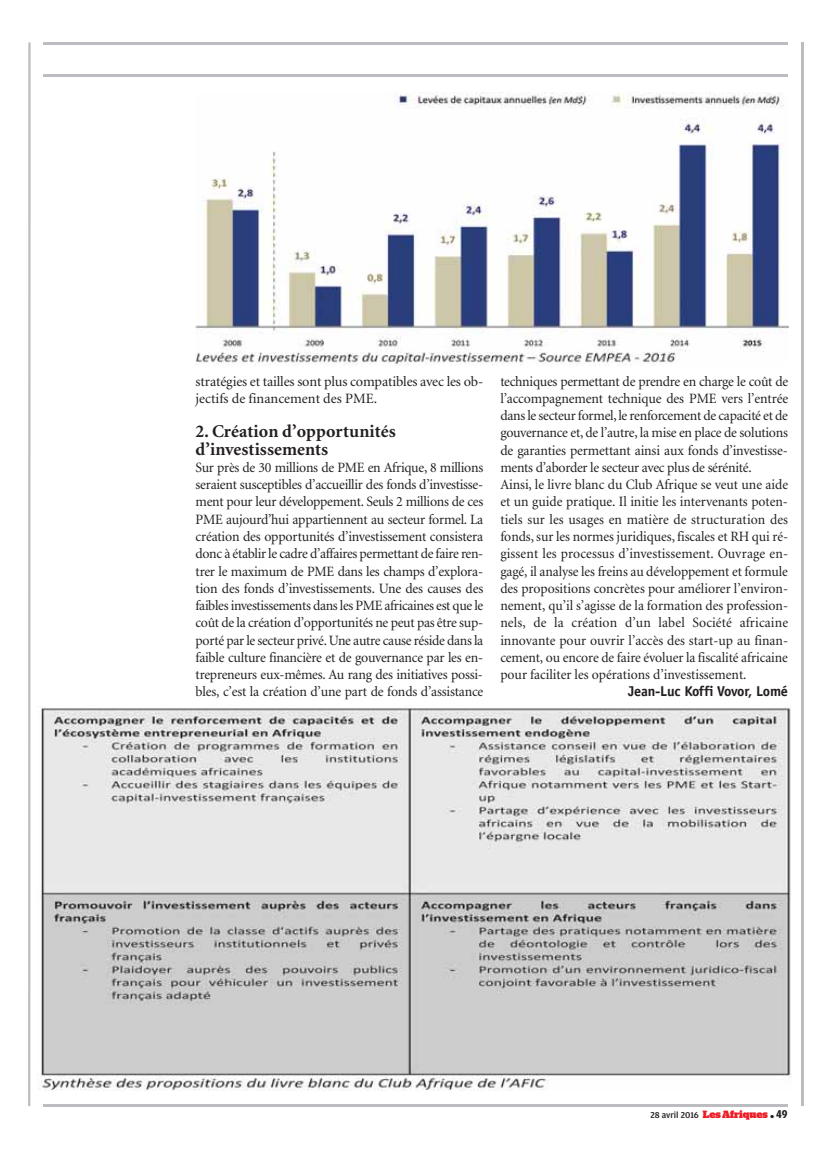
<style>
.page{position:relative;width:830px;height:1149px;background:#fff}
.page>*{position:absolute;margin:0;border:0;box-sizing:border-box;transform-origin:0 0}
.t1{font:700 18px/17.2px "Minion";letter-spacing:.005em;color:#231f20}
.t2{font:14.25px/17.2px "Minion";letter-spacing:-.005em;color:#231f20}
.t3{font:700 14.25px "Officina Sans";letter-spacing:-.015em;color:#231f20}
.t4{font:500 9px "Amplitude";color:#231f20}
.s1{font-family:"Stag";font-weight:900;font-size:10.5px;color:#ed1c24}
.s2{font-family:"Stag";font-weight:900;font-size:15px}
.s3{font-family:"Amplitude Cond";font-weight:700;font-size:12px}
</style>
<div class="page">
<hr style="left:43px;top:1103px;width:744px;height:2px;background:#bbbdc0">
<hr style="left:28px;top:42px;width:3px;height:1063px;background:#bbbdc0">
<hr style="left:800px;top:42px;width:2px;height:1063px;background:#bbbdc0">
<img style="left:37px;top:707px;width:754px;height:383px">
<img style="left:195px;top:92px;width:592px;height:273px">
<hr style="left:43px;top:42px;width:744px;height:3px;background:#bbbdc0">
<hr style="left:43px;top:75px;width:744px;height:2px;background:#bbbdc0">
<p class="t2" style="left:195px;top:373px;width:289px">stratégies et tailles sont plus compatibles avec les ob&shy;jectifs de financement des PME.</p>
<p class="t1" style="left:195px;top:423px;width:201px">2. Création d’opportunités d’investissements</p>
<p class="t2" style="left:195px;top:459px;width:289px;text-align:justify">Sur près de 30 millions de PME en Afrique, 8 millions seraient susceptibles d’accueillir des fonds d’investisse&shy;ment pour leur développement. Seuls 2 millions de ces PME aujourd’hui appartiennent au secteur formel. La création des opportunités d’investissement consistera donc à établir le cadre d’affaires permettant de faire ren&shy;trer le maximum de PME dans les champs d’explora&shy;tion des fonds d’investissements. Une des causes des faibles investissements dans les PME africaines est que le coût de la création d’opportunités ne peut pas être sup&shy;porté par le secteur privé. Une autre cause réside dans la faible culture financière et de gouvernance par les en&shy;trepreneurs eux-mêmes. Au rang des initiatives possi&shy;bles, c’est la création d’une part de fonds d’assistance</p>
<p class="t2" style="left:500px;top:373px;width:289px">techniques permettant de prendre en charge le coût de l’accompagnement technique des PME vers l’entrée dans le secteur formel, le renforcement de capacité et de gouvernance et, de l’autre, la mise en place de solutions de garanties permettant ainsi aux fonds d’investisse&shy;ments d’aborder le secteur avec plus de sérénité.<br>Ainsi, le livre blanc du Club Afrique se veut une aide et un guide pratique. Il initie les intervenants poten&shy;tiels sur les usages en matière de structuration des fonds, sur les normes juridiques, fiscales et RH qui ré&shy;gissent les processus d’investissement. Ouvrage en&shy;gagé, il analyse les freins au développement et formule des propositions concrètes pour améliorer l’environ&shy;nement, qu’il s’agisse de la formation des profession&shy;nels, de la création d’un label Société africaine innovante pour ouvrir l’accès des start-up au finan&shy;cement, ou encore de faire évoluer la fiscalité africaine pour faciliter les opérations d’investissement.</p>
<p class="t3" style="left:628px;top:682px;width:161px">Jean-Luc Koffi Vovor, Lomé</p>
<p class="t4" style="left:650px;top:1109px;width:138px">28 avril 2016 <span class="s1">Les Afriques</span> <span class="s2">.</span> <span class="s3">49</span></p>
</div>
